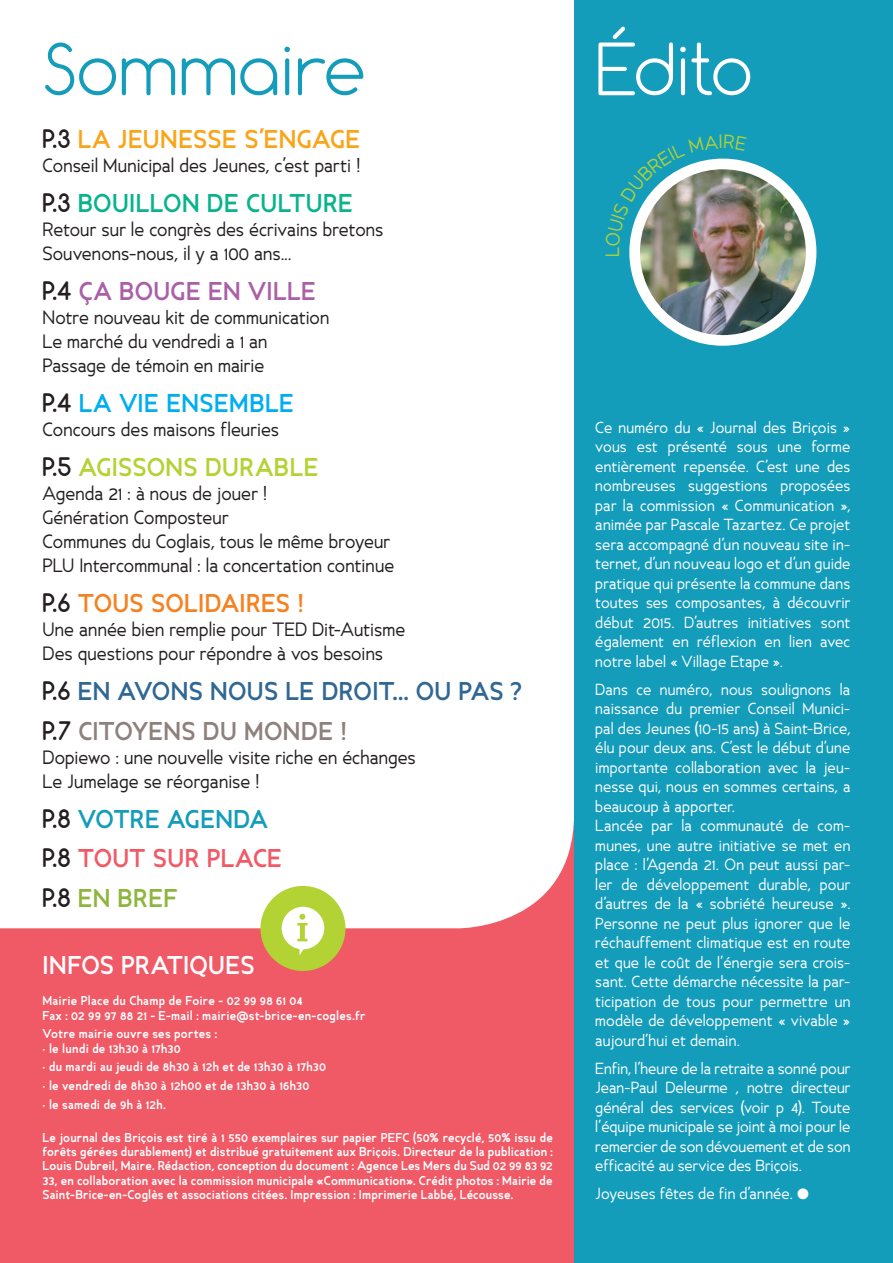
<style>
.page{position:relative;width:893px;height:1263px;background:#fff}
.page>*{position:absolute;margin:0;border:0;box-sizing:border-box;transform-origin:0 0}
.t1{font:300 67.5px "Comfortaa";color:#149cbb}
.t2{font:300 67.5px "Comfortaa";letter-spacing:-.05em;color:#fff}
.t3{font:700 24px "Ancillary";letter-spacing:.015em;color:#306793}
.t4{font:700 24px/39.8px "Ancillary";letter-spacing:.01em;color:#f05a67}
.t5{font:700 24px "Ancillary";letter-spacing:.015em;color:#f9a51b}
.t6{font:700 24px "Ancillary";letter-spacing:.01em;color:#0ab38d}
.t7{font:700 24px "Ancillary";color:#8e807c}
.t8{font:700 24px "Ancillary";letter-spacing:.02em;color:#b3d234}
.t9{font:700 24px "Ancillary";letter-spacing:.01em;color:#f58220}
.t10{font:700 24px "Ancillary";letter-spacing:.01em;color:#aa5fa6}
.t11{font:700 24px "Ancillary";letter-spacing:.02em;color:#00aeef}
.t12{font:700 24px "Ancillary";letter-spacing:.02em;color:#fff}
.t13{font:700 24px "Ancillary";letter-spacing:-.01em;color:#149cbb}
.t14{font:18px/24.2px "Ancillary";letter-spacing:.005em;color:#231f20}
.t15{font:18px "Ancillary";color:#b3d234}
.t16{font:15px/19.5px "Ancillary";letter-spacing:.01em;color:#fff;text-align:justify}
.t17{font:700 12px/14.4px "Ancillary";letter-spacing:.015em;color:#fff}
.s1{font-family:"Comfortaa";color:#231f20}
.s2{color:#149cbb}
.s3{color:#8eb63e}
</style>
<div class="page">
<svg style="left:0;top:820px;width:574px;height:443px;fill:#f05a67"></svg>
<div style="left:574px;top:0;width:319px;height:1263px;background:#149cbb"></div>
<img style="left:635px;top:164px;width:176px;height:176px;border-radius:88px">
<div style="left:629px;top:159px;width:187px;height:187px;border:11px solid #fff;border-radius:50%"></div>
<div style="left:260px;top:886px;width:85px;height:85px;background:#b3d234;border-radius:50%"></div>
<svg style="left:282px;top:907px;width:42px;height:48px"></svg>
<img style="left:629px;top:158px;width:118px;height:88px">
<h1 class="t1" style="left:43px;top:27px;width:325px">Sommaire</h1>
<h2 class="t5" style="left:43px;top:123px;width:319px"><span class="s1">P.3</span> La jeunesse s’engage</h2>
<p class="t14" style="left:43px;top:153px;width:320px">Conseil Municipal des Jeunes, c’est parti !</p>
<h2 class="t6" style="left:43px;top:187px;width:310px"><span class="s1">P.3</span> BOUILLON DE CULTURE</h2>
<p class="t14" style="left:43px;top:217px;width:342px">Retour sur le congrès des écrivains bretons<br>Souvenons-nous, il y a 100 ans...</p>
<h2 class="t10" style="left:43px;top:275px;width:127px"><span class="s1">P.4</span> ÇA BOUGE</h2>
<h2 class="t10" style="left:208px;top:275px;width:107px">EN VILLE</h2>
<p class="t14" style="left:43px;top:305px;width:288px">Notre nouveau kit de communication<br>Le marché du vendredi a 1 an<br>Passage de témoin en mairie</p>
<h2 class="t11" style="left:43px;top:387px;width:140px"><span class="s1">P.4</span> LA VIE ENSE</h2>
<h2 class="t11" style="left:229px;top:387px;width:64px">MBLE</h2>
<p class="t14" style="left:43px;top:417px;width:238px">Concours des maisons fleuries</p>
<h2 class="t8" style="left:43px;top:451px;width:275px"><span class="s1">P.5</span> AGISSONS DURABLE</h2>
<p class="t14" style="left:43px;top:481px;width:353px">Agenda 21 : à nous de jouer !<br>Génération Composteur<br>Communes du Coglais, tous le même broyeur PLU Intercommunal : la concertation continue</p>
<h2 class="t9" style="left:43px;top:587px;width:263px"><span class="s1">P.6</span> TOUS SOLIDAIREs !</h2>
<p class="t14" style="left:43px;top:617px;width:364px">Une année bien remplie pour TED Dit-Autisme<br>Des questions pour répondre à vos besoins</p>
<h2 class="t3" style="left:43px;top:675px;width:295px"><span class="s1">P.6</span> En avons nous le droit</h2>
<h2 class="t3" style="left:393px;top:675px;width:131px">… o u pas ?</h2>
<h2 class="t7" style="left:43px;top:715px;width:122px"><span class="s1">P.7</span> CITOYENS</h2>
<h2 class="t7" style="left:203px;top:715px;width:146px">DU MONDE !</h2>
<p class="t14" style="left:43px;top:745px;width:375px">Dopiewo : une nouvelle visite riche en échanges<br>Le Jumelage se réorganise !</p>
<h2 class="t13" style="left:43px;top:803px;width:142px"><span class="s1">P.8</span> VOTRE AGEN</h2>
<h2 class="t4" style="left:42px;top:799px;width:239px;text-indent:191px"><span class="s2">DA<br></span><span class="s1">P.8</span> TOUT SU R PLACE<br><span class="s1">P.8</span> <span class="s3">EN BREF</span></h2>
<h2 class="t12" style="left:43px;top:949px;width:214px">Infos pratiques</h2>
<p class="t17" style="left:43px;top:993px;width:325px">Mairie Place du Champ de Foire - 02 99 98 61 04<br>Fax : 02 99 97 88 21 - E-mail : mairie@st-brice-en-cogles.fr</p>
<p class="t17" style="left:43px;top:1026px;width:176px">Votre mairie ouvre ses portes : · le lundi de 13h30 à 17h30</p>
<p class="t17" style="left:43px;top:1057px;width:285px;line-height:18.6px">· du mardi au jeudi de 8h30 à 12h et de 13h30 à 17h30 · le vendredi de 8h30 à 12h00 et de 13h30 à 16h30<br>· le samedi de 9h à 12h.</p>
<p class="t17" style="left:43px;top:1130px;width:512px;text-align:justify">Le journal des Briçois est tiré à 1 550 exemplaires sur papier PEFC (50% recyclé, 50% issu de forêts gérées durablement) et distribué gratuitement aux Briçois. Directeur de la publication :<br>Louis Dubreil, Maire. Rédaction, conception du document : Agence Les Mers du Sud 02 99 83 92<br>33, en collaboration avec la commission municipale «Communication». Crédit photos : Mairie de Saint-Brice-en-Coglès et associations citées. Impression : Imprimerie Labbé, Lécousse.</p>
<h1 class="t2" style="left:595px;top:27px;width:159px">Édito</h1>
<p class="t15" style="left:601px;top:257px;width:12px;rotate:-90deg">L</p>
<p class="t16" style="left:595px;top:417px;width:257px">Ce numéro du « Journal des Briçois » vous est présenté sous une forme entièrement repensée. C’est une des nombreuses suggestions proposées par la commission « Communication », animée par Pascale Tazartez. Ce projet sera accompagné d’un nouveau site in&shy;ternet, d’un nouveau logo et d’un guide pratique qui présente la commune dans toutes ses composantes, à découvrir début 2015. D’autres initiatives sont également en réflexion en lien avec notre label « Village Etape ».</p>
<p class="t16" style="left:595px;top:679px;width:257px;text-align:left">Dans ce numéro, nous soulignons la naissance du premier Conseil Munici&shy;pal des Jeunes (10-15 ans) à Saint-Brice, élu pour deux ans. C’est le début d’une importante collaboration avec la jeu&shy;nesse qui, nous en sommes certains, a beaucoup à apporter.<br>Lancée par la communauté de com&shy;munes, une autre initiative se met en place : l’Agenda 21. On peut aussi par&shy;ler de développement durable, pour d’autres de la « sobriété heureuse ».<br>Personne ne peut plus ignorer que le réchauffement climatique est en route et que le coût de l’énergie sera crois&shy;sant. Cette démarche nécessite la par&shy;ticipation de tous pour permettre un modèle de développement « vivable » aujourd’hui et demain.</p>
<p class="t16" style="left:595px;top:1058px;width:257px">Enfin, l’heure de la retraite a sonné pour Jean-Paul Deleurme , notre directeur général des services (voir p 4). Toute l’équipe municipale se joint à moi pour le remercier de son dévouement et de son efficacité au service des Briçois.</p>
<p class="t16" style="left:595px;top:1184px;width:215px">Joyeuses fêtes de fin d’année. ●</p>
</div>
